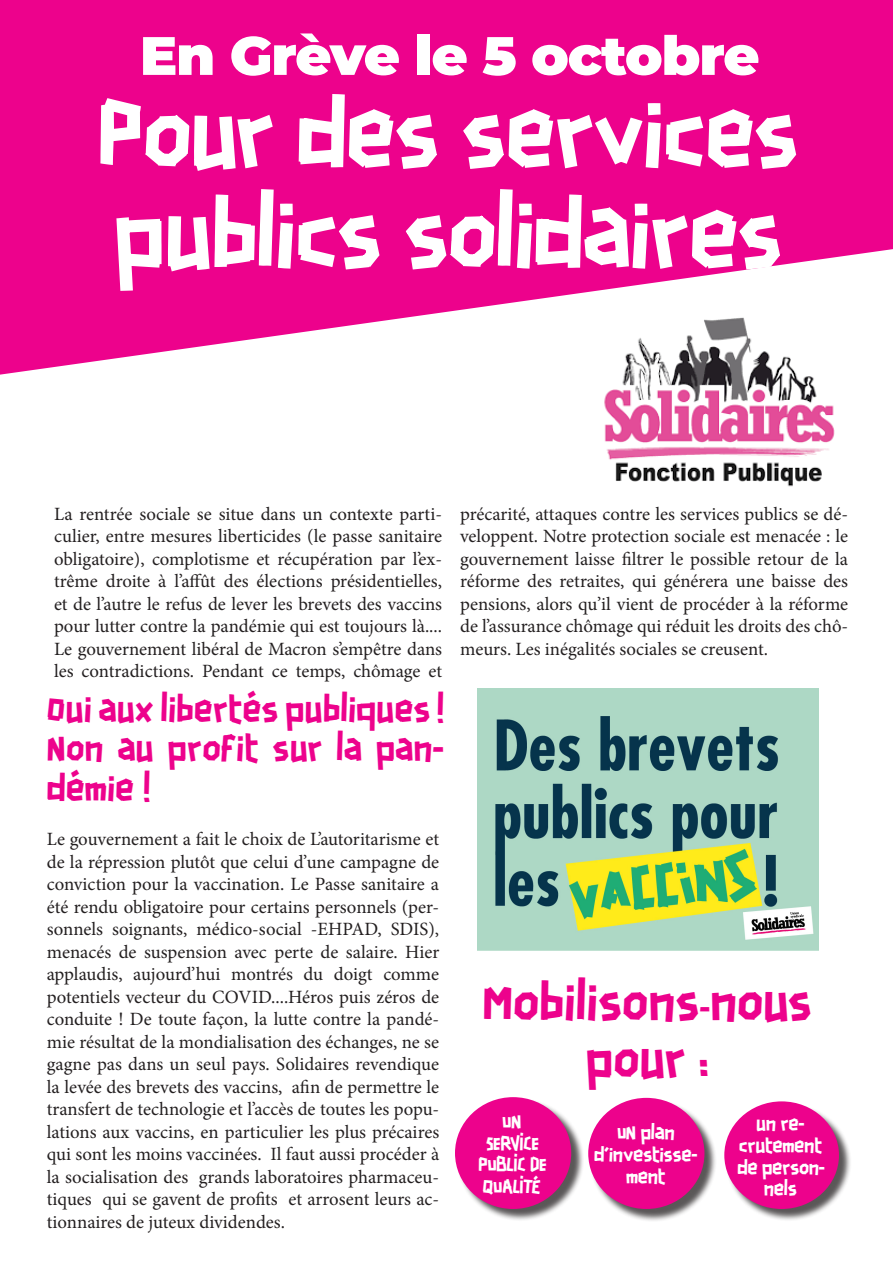
<style>
.page{position:relative;width:893px;height:1263px;background:#fff}
.page>*{position:absolute;margin:0;border:0;box-sizing:border-box;transform-origin:0 0}
.t1{font:85.5px "Scotchlidaires";letter-spacing:-.02em;color:#fff}
.t2{font:900 54px "Montserrat";letter-spacing:-.02em;color:#fff}
.t3{font:46.8px/56.1px "Scotchlidaires";color:#ed028c;text-align:center}
.t4{font:33px/39.6px "Scotchlidaires";color:#ed028c;text-align:justify}
.t5{font:18.75px/22.5px "Minion Pro";color:#231f20;text-align:justify}
.t6{font:18px/21.6px "Scotchlidaires";letter-spacing:-.02em;color:#fff;text-align:center}
.s1{font-size:30.45px}
</style>
<div class="page">
<svg style="left:0;top:0;width:893px;height:375px;background:#ef1f99"></svg>
<div style="left:456px;top:1098px;width:128px;height:124px;background:#231f20;opacity:.75"></div>
<div style="left:455px;top:1097px;width:116px;height:112px;background:#ed028c;border-radius:50%"></div>
<img style="left:478px;top:689px;width:340px;height:261px">
<img style="left:598px;top:291px;width:241px;height:196px">
<div style="left:590px;top:1099px;width:127px;height:123px;background:#231f20;opacity:.75"></div>
<div style="left:588px;top:1098px;width:116px;height:111px;background:#ed028c;border-radius:50%"></div>
<div style="left:726px;top:1103px;width:125px;height:118px;background:#231f20;opacity:.75"></div>
<div style="left:724px;top:1101px;width:115px;height:108px;background:#ed028c;border-radius:50%"></div>
<p class="t2" style="left:140px;top:15px;width:621px">En Grève le 5 octobre</p>
<p class="t1" style="left:98px;top:74px;width:703px">Pour des services</p>
<p class="t1" style="left:114px;top:174px;width:670px">publics solidaires</p>
<p class="t5" style="left:54px;top:502px;width:390px">La rentrée sociale se situe dans un contexte parti&shy;culier, entre mesures liberticides (le passe sanitaire obligatoire), complotisme et récupération par l’ex&shy;trême droite à l’affût des élections présidentielles, et de l’autre le refus de lever les brevets des vaccins pour lutter contre la pandémie qui est toujours là....<br>Le gouvernement libéral de Macron s’empêtre dans les contradictions. Pendant ce temps, chômage et</p>
<p class="t5" style="left:460px;top:502px;width:390px">précarité, attaques contre les services publics se dé&shy;veloppent. Notre protection sociale est menacée : le gouvernement laisse filtrer le possible retour de la réforme des retraites, qui générera une baisse des pensions, alors qu’il vient de procéder à la réforme de l’assurance chômage qui réduit les droits des chô&shy;meurs. Les inégalités sociales se creusent.</p>
<p class="t4" style="left:47px;top:690px;width:399px">Oui aux libertés publiques !<br>Non au profit sur la pan&shy;démie !</p>
<p class="t5" style="left:47px;top:828px;width:394px">Le gouvernement a fait le choix de L’autoritarisme et de la répression plutôt que celui d’une campagne de conviction pour la vaccination. Le Passe sanitaire a été rendu obligatoire pour certains personnels (per&shy;sonnels soignants, médico-social -EHPAD, SDIS), menacés de suspension avec perte de salaire. Hier applaudis, aujourd’hui montrés du doigt comme potentiels vecteur du COVID....Héros puis zéros de conduite ! De toute façon, la lutte contre la pandé&shy;mie résultat de la mondialisation des échanges, ne se gagne pas dans un seul pays. Solidaires revendique la levée des brevets des vaccins, afin de permettre le transfert de technologie et l’accès de toutes les popu&shy;lations aux vaccins, en particulier les plus précaires qui sont les moins vaccinées. Il faut aussi procéder à la socialisation des grands laboratoires pharmaceu&shy;tiques qui se gavent de profits et arrosent leurs ac&shy;tionnaires de juteux dividendes.</p>
<p class="t3" style="left:483px;top:976px;width:331px">Mobilisons<span class="s1">-</span>nous pour :</p>
<p class="t6" style="left:594px;top:1123px;width:105px">UN plan d’investisse&shy;ment</p>
<p class="t6" style="left:737px;top:1114px;width:89px">un re&shy;crutement de person&shy;nels</p>
<p class="t6" style="left:478px;top:1111px;width:70px">UN<br>SERVICE<br>PUBLIC DE<br>QUALITÉ</p>
</div>
